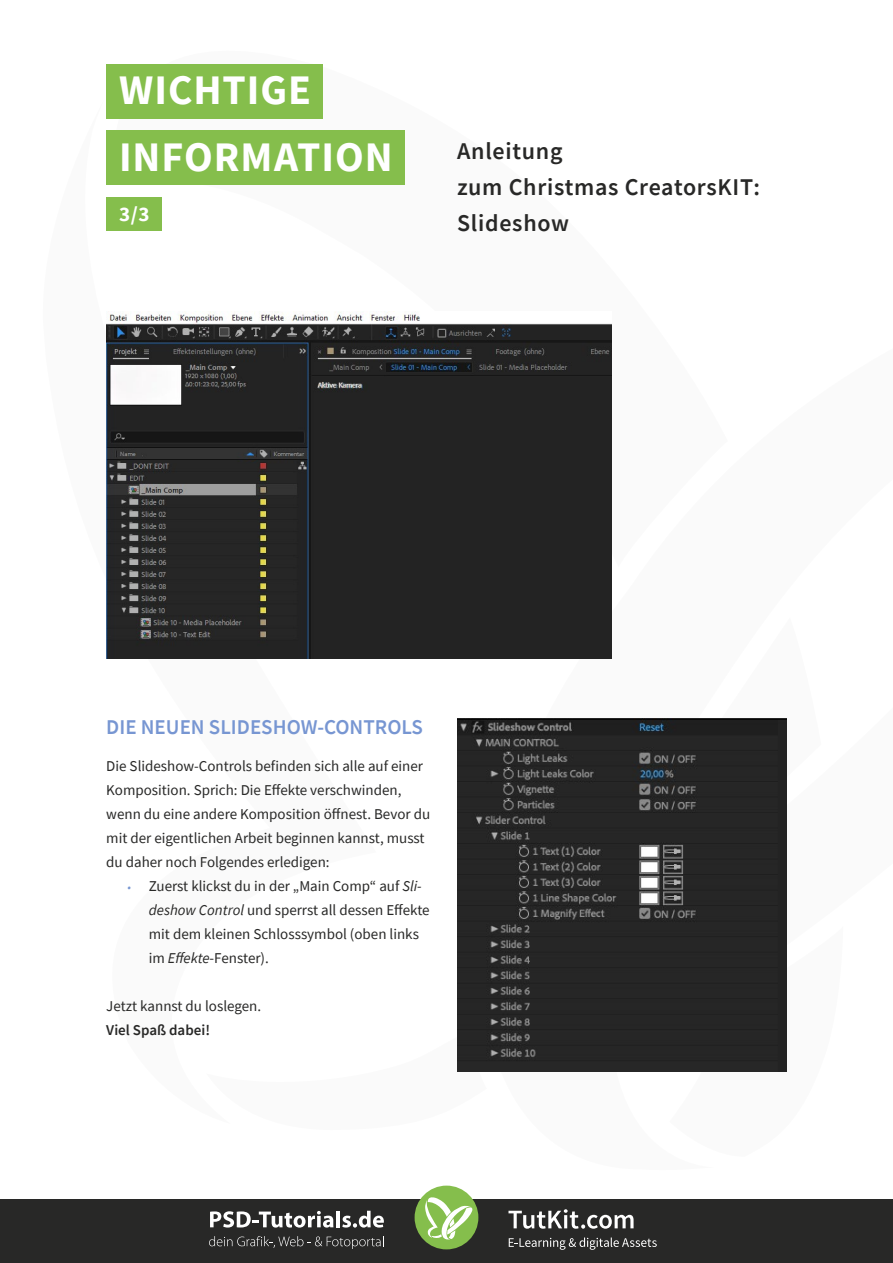
<style>
.page{position:relative;width:893px;height:1263px;background:#fff}
.page>*{position:absolute;margin:0;border:0;box-sizing:border-box;transform-origin:0 0}
.t1{font:700 42px/66.8px "Source Sans Pro";letter-spacing:.025em;color:#fff}
.t2{font:600 24px/36px "Source Sans Pro";letter-spacing:.03em;color:#282827}
.t3{font:600 21px "Source Sans Pro";color:#7796d2}
.t4{font:700 21px "Source Sans Pro";color:#fff}
.t5{font:15px/24px "Source Sans Pro";color:#282827}
.t6{font:600 15px "Source Sans Pro";color:#282827}
.s1{font-style:italic;font-size:12px;color:#7796d2}
.s2{font-style:italic}
</style>
<div class="page">
<div style="left:0;top:1199px;width:893px;height:64px;background:#282827"></div>
<div style="left:415px;top:1185px;width:63px;height:64px;background:#85be4c;border-radius:50%"></div>
<svg style="left:425px;top:1196px;width:48px;height:43px"></svg>
<svg style="left:509px;top:1237px;width:148px;height:13px"></svg>
<svg style="left:508px;top:1209px;width:126px;height:20px"></svg>
<svg style="left:210px;top:1211px;width:123px;height:16px"></svg>
<hr style="left:336px;top:1211px;width:4px;height:16px;background:#fff">
<svg style="left:342px;top:1211px;width:42px;height:16px"></svg>
<svg style="left:209px;top:1236px;width:175px;height:13px"></svg>
<div style="left:106px;top:197px;width:56px;height:34px;background:#85be4c"></div>
<div style="left:106px;top:64px;width:217px;height:55px;background:#85be4c"></div>
<div style="left:106px;top:131px;width:298px;height:54px;background:#85be4c"></div>
<img style="left:106px;top:312px;width:506px;height:346px">
<img style="left:457px;top:718px;width:330px;height:353px">
<h1 class="t1" style="left:119px;top:56px;width:275px">WICHTIGE<br>INFORMATION</h1>
<h3 class="t4" style="left:119px;top:200px;width:32px">3/3</h3>
<h2 class="t2" style="left:457px;top:133px;width:304px">Anleitung<br>zum Christmas CreatorsKIT:<br>Slideshow</h2>
<h3 class="t3" style="left:106px;top:713px;width:318px">DIE NEUEN SLIDESHOW-CONTROLS</h3>
<p class="t5" style="left:106px;top:754px;width:325px">Die Slideshow-Controls befinden sich alle auf einer Komposition. Sprich: Die Effekte verschwinden, wenn du eine andere Komposition öffnest. Bevor du mit der eigentlichen Arbeit beginnen kannst, musst du daher noch Folgendes erledigen:</p>
<p class="t5" style="left:149px;top:874px;width:282px;text-indent:-21px"><span class="s1">•</span> Zuerst klickst du in der „Main Comp“ auf <span class="s2">Sli&shy;deshow Control</span> und sperrst all dessen Effekte mit dem kleinen Schlosssymbol (oben links im <span class="s2">Effekte</span>-Fenster).</p>
<p class="t5" style="left:106px;top:994px;width:156px">Jetzt kannst du loslegen.</p>
<p class="t6" style="left:106px;top:1020px;width:105px">Viel Spaß dabei!</p>
</div>
